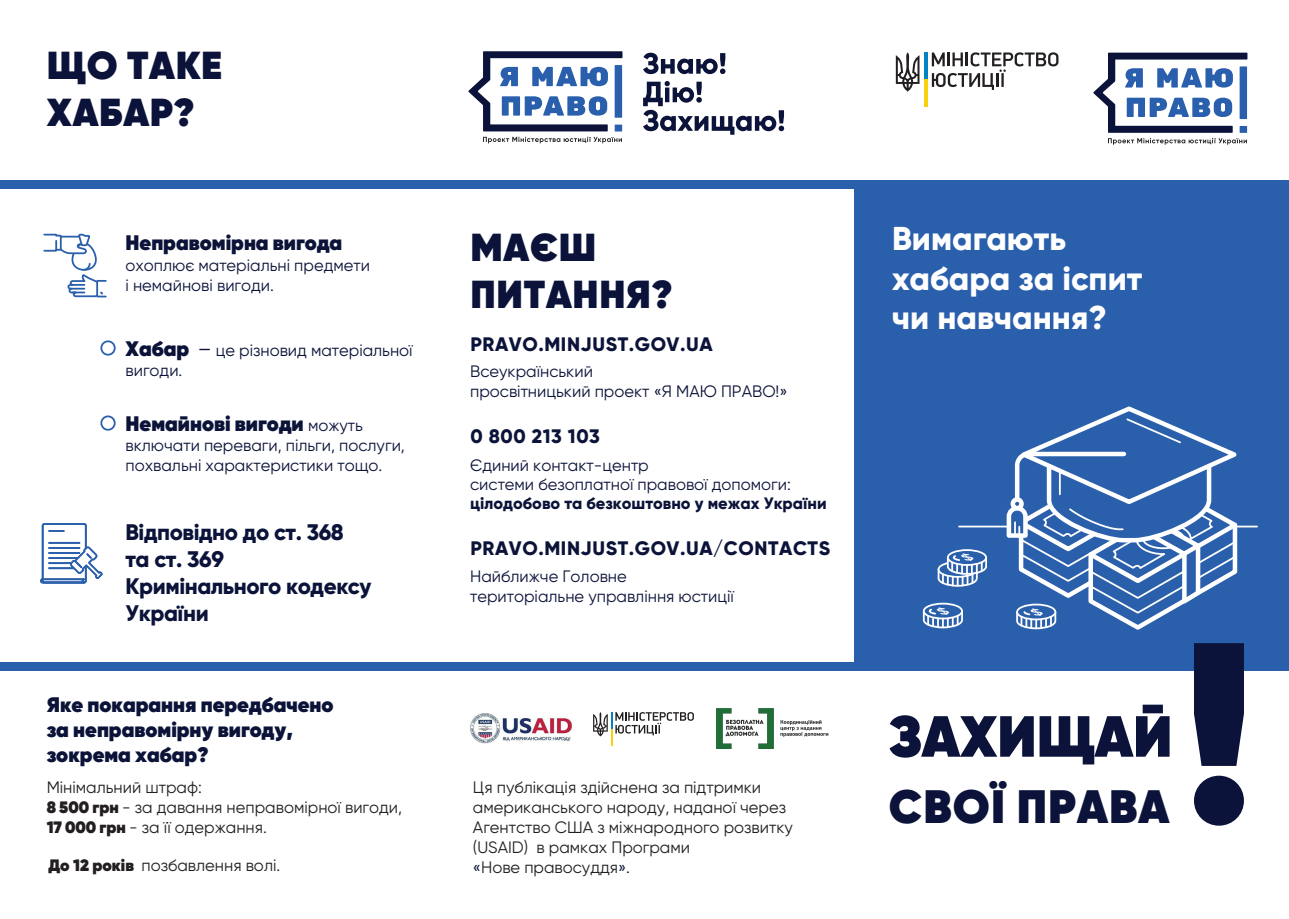
<style>
.page{position:relative;width:1289px;height:919px;background:#fff}
.page>*{position:absolute;margin:0;border:0;box-sizing:border-box;transform-origin:0 0}
.t1{font:800 57.9px "Gilroy";color:#0b133a}
.t2{font:800 46.8px "Gilroy";letter-spacing:.025em;color:#0b133a}
.t3{font:800 39px/46.8px "Gilroy";letter-spacing:.02em;color:#0b133a}
.t4{font:800 33px/39.6px "Gilroy";color:#fff}
.t5{font:800 22.5px/27px "Gilroy";letter-spacing:-.02em;color:#0b133a}
.t6{font:800 21px/25.2px "Gilroy";color:#0b1339}
.t7{font:800 19.5px "Gilroy";letter-spacing:.03em;color:#0b1339}
.t8{font:16.5px/19.8px "Gilroy";color:#0b1339}
.t9{font:16.5px/19.8px "Gilroy";color:#231f20}
.t10{font:800 16.5px "Gilroy";color:#0b1339}
.s1{font-weight:800;font-size:21px}
.s2{font-size:21px}
.s3{font-weight:400;font-size:16.5px}
.s4{font-weight:800}
.s5{color:#0b133a}
</style>
<div class="page">
<div style="left:854px;top:180px;width:434px;height:490px;background:#2a5fac"></div>
<svg style="left:43px;top:233px;width:64px;height:65px"></svg>
<hr style="left:959px;top:525px;width:50px;height:2px;background:#fff">
<hr style="left:1236px;top:525px;width:20px;height:2px;background:#fff">
<svg style="left:923px;top:603px;width:39px;height:15px"></svg>
<div style="left:922px;top:602px;width:40px;height:17px;border:2px solid #fff;border-radius:50%"></div>
<div style="left:946px;top:549px;width:41px;height:17px;border:2px solid #fff;border-radius:50%"></div>
<svg style="left:931px;top:52px;width:127px;height:38px"></svg>
<svg style="left:895px;top:52px;width:24px;height:40px"></svg>
<hr style="left:924px;top:52px;width:3px;height:28px;background:#0083c3">
<hr style="left:924px;top:80px;width:3px;height:27px;background:#fad00a">
<div style="left:0;top:180px;width:1288px;height:8px;background:#2a5fac"></div>
<div style="left:0;top:662px;width:1288px;height:8px;background:#2a5fac"></div>
<svg style="left:643px;top:81px;width:141px;height:54px"></svg>
<svg style="left:643px;top:53px;width:82px;height:21px"></svg>
<svg style="left:1093px;top:53px;width:154px;height:92px"></svg>
<svg style="left:468px;top:51px;width:154px;height:80px"></svg>
<svg style="left:483px;top:137px;width:139px;height:6px"></svg>
<div style="left:100px;top:340px;width:16px;height:15px;border:2px solid #2a5fac;border-radius:50%"></div>
<div style="left:100px;top:415px;width:16px;height:15px;border:2px solid #2a5fac;border-radius:50%"></div>
<svg style="left:1193px;top:643px;width:50px;height:182px"></svg>
<div style="left:42px;top:523px;width:45px;height:60px;border:2px solid #2a5fac;border-radius:2px"></div>
<svg style="left:49px;top:530px;width:15px;height:2px"></svg>
<hr style="left:49px;top:542px;width:30px;height:1px;background:#2a5fac">
<svg style="left:40px;top:544px;width:63px;height:40px"></svg>
<img style="left:470px;top:713px;width:103px;height:31px">
<svg style="left:593px;top:712px;width:101px;height:33px"></svg>
<img style="left:716px;top:708px;width:113px;height:40px">
<svg style="left:922px;top:606px;width:41px;height:23px"></svg>
<svg style="left:1004px;top:406px;width:241px;height:224px"></svg>
<svg style="left:937px;top:552px;width:50px;height:35px"></svg>
<h3 class="t3" style="left:47px;top:42px;width:177px">ЩО ТАКЕ<br>ХАБАР?</h3>
<p class="t6" style="left:125px;top:230px;width:218px">Неправомірна вигода</p>
<p class="t8" style="left:125px;top:255px;width:246px">охоплює матеріальні предмети і немайнові вигоди.</p>
<p class="t8" style="left:125px;top:340px;width:289px"><span class="s1">Хабар</span> <span class="s2">–</span> це різновид матеріальної вигоди.</p>
<p class="t6" style="left:125px;top:411px;width:239px">Немайнові вигоди <span class="s3">можуть</span></p>
<p class="t8" style="left:125px;top:435px;width:281px">включати переваги, пільги, послуги, похвальні характеристики тощо.</p>
<h3 class="t5" style="left:125px;top:518px;width:247px">Відповідно до ст. 368 та ст. 369<br>Кримінального кодексу<br>України</h3>
<p class="t6" style="left:47px;top:691px;width:288px">Яке покарання передбачено за неправомірну вигоду, зокрема хабар?</p>
<p class="t9" style="left:47px;top:777px;width:357px">Мінімальний штраф:<br><span class="s4">8 500 грн</span> - за давання неправомірної вигоди,<br><span class="s4">17 000 грн</span> - за її одержання.</p>
<p class="t9" style="left:48px;top:855px;width:233px"><span class="s4">До 12 років</span> позбавлення волі.</p>
<h3 class="t3" style="left:470px;top:223px;width:204px">МАЄШ<br>ПИТАННЯ?</h3>
<p class="t7" style="left:470px;top:331px;width:244px">PRAVO.MINJUST.GOV.UA</p>
<p class="t8" style="left:470px;top:361px;width:319px">Всеукраїнський<br>просвітницький проект «Я МАЮ ПРАВО!»</p>
<p class="t7" style="left:470px;top:424px;width:131px">0 800 213 103</p>
<p class="t8" style="left:470px;top:454px;width:322px">Єдиний контакт-центр<br>системи безоплатної правової допомоги:</p>
<p class="t10" style="left:470px;top:493px;width:358px">цілодобово та безкоштовно у межах України</p>
<p class="t7" style="left:470px;top:536px;width:361px">PRAVO.MINJUST.GOV.UA/CONTACTS</p>
<p class="t8" style="left:470px;top:566px;width:265px">Найближче Головне територіальне управління юстиції</p>
<p class="t9" style="left:473px;top:777px;width:321px">Ця публікація здійснена за підтримки американського народу, наданої через<br>Агентство США з міжнародного розвитку (USAID) в рамках Програми<br><span class="s5">«</span>Нове правосуддя<span class="s5">».</span></p>
<h3 class="t4" style="left:892px;top:218px;width:252px">Вимагають хабара за іспит чи навчання?</h3>
<h1 class="t1" style="left:889px;top:699px;width:285px">ЗАХИЩАЙ</h1>
<h2 class="t2" style="left:888px;top:776px;width:282px">СВОЇ ПРАВА</h2>
</div>
